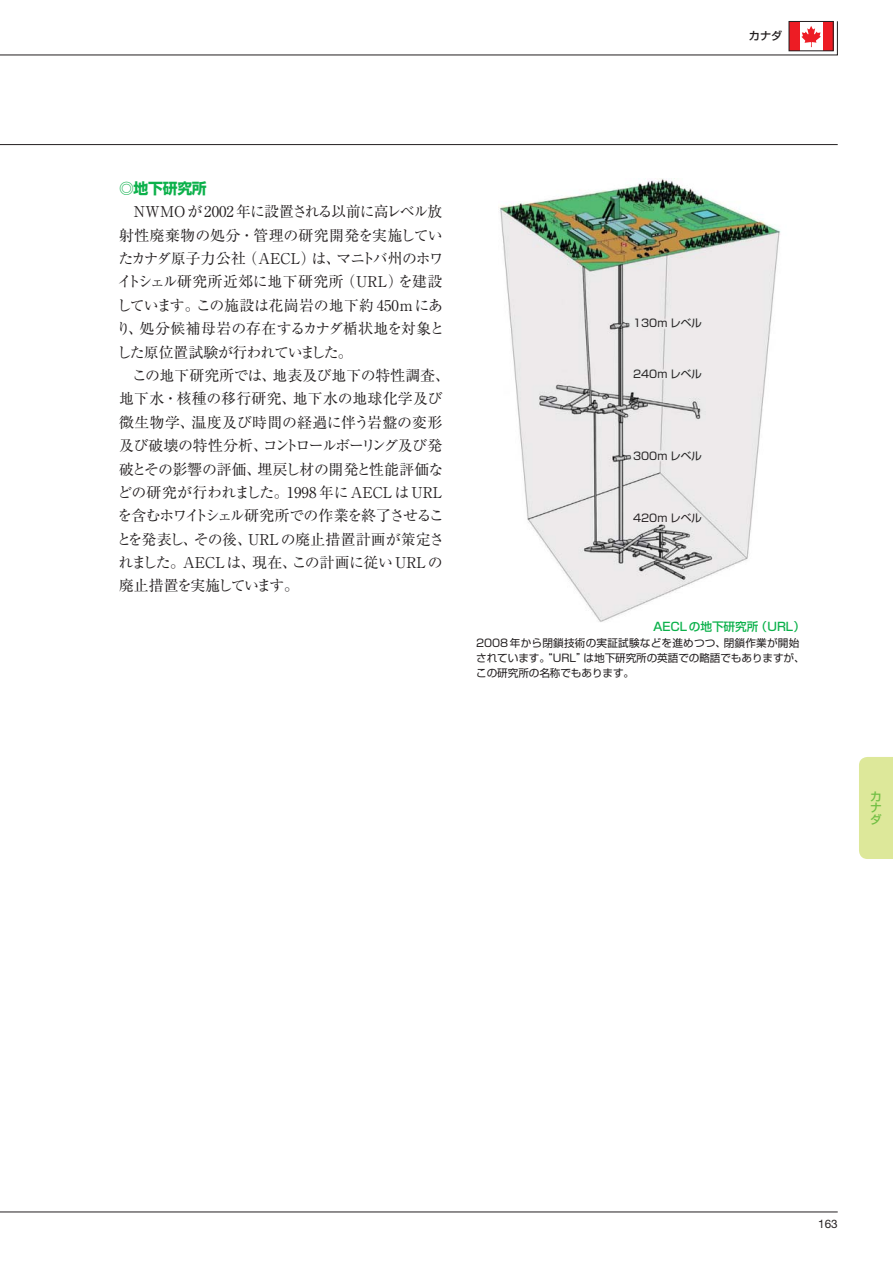
<style>
.page{position:relative;width:893px;height:1263px;background:#fff}
.page>*{position:absolute;margin:0;border:0;box-sizing:border-box;transform-origin:0 0}
.t1{font:14.85px/23.4px "Ryumin Pro Regular 90 pv RKSJ H";letter-spacing:-.005em;color:#231f20}
.t2{font:14.85px "Shin Go Pro Bold 90 pv RKSJ H";letter-spacing:-.02em;color:#0cb14b}
.t3{font:11.7px "Shin Go Pro Medium 90 pv RKSJ H";letter-spacing:-.01em;color:#0cb14b}
.t4{font:11.7px "Helvetica Neue";color:#231f20}
.t5{font:11.7px/11.7px "Shin Go Pro Medium 90 pv RKSJ V";color:#72bf44;text-align:justify}
.t6{font:11.1px "Shin Go Pro Medium 90 pv RKSJ H";color:#231f20}
.t7{font:10.65px/14.9px "Shin Go Pro Regular 90 pv RKSJ H";color:#231f20}
</style>
<div class="page">
<hr style="left:0;top:144px;width:838px;height:1px;background:#231f20">
<hr style="left:0;top:1211px;width:838px;height:1px;background:#231f20">
<svg style="left:0;top:21px;width:838px;height:35px"></svg>
<div style="left:859px;top:757px;width:33px;height:102px;background:#dde89a"></div>
<hr style="left:892px;top:757px;width:1px;height:102px;background:#dde89a">
<svg style="left:498px;top:179px;width:283px;height:443px"></svg>
<p class="t6" style="left:749px;top:32px;width:35px">カナダ</p>
<p class="t2" style="left:119px;top:183px;width:89px">◎地下研究所</p>
<p class="t1" style="left:116px;top:202px;width:330px;text-indent:18px">NWMO が 2002 年に設置される以前に高レベル放射性廃棄物の処分・管理の研究開発を実施していたカナダ原子力公社（AECL）は、マニトバ州のホワイトシェル研究所近郊に地下研究所（URL）を建設しています。この施設は花崗岩の地下約 450mにあり、処分候補母岩の存在するカナダ楯状地を対象とした原位置試験が行われていました。</p>
<p class="t1" style="left:117px;top:366px;width:335px;text-indent:16px">この地下研究所では、地表及び地下の特性調査、地下水・核種の移行研究、地下水の地球化学及び微生物学、温度及び時間の経過に伴う岩盤の変形及び破壊の特性分析、コントロールボーリング及び発破とその影響の評価、埋戻し材の開発と性能評価などの研究が行われました。1998 年にAECLはURLを含むホワイトシェル研究所での作業を終了させることを発表し、その後、URLの廃止措置計画が策定されました。AECLは、現在、この計画に従いURLの廃止措置を実施しています。</p>
<p class="t7" style="left:633px;top:368px;width:70px">240m レベル</p>
<p class="t7" style="left:633px;top:317px;width:70px">130m レベル</p>
<p class="t7" style="left:633px;top:450px;width:70px">300m レベル</p>
<p class="t7" style="left:633px;top:512px;width:70px">420m レベル</p>
<p class="t3" style="left:653px;top:622px;width:154px">AECLの地下研究所（URL）</p>
<p class="t7" style="left:476px;top:637px;width:330px">2008年から閉鎖技術の実証試験などを進めつつ、閉鎖作業が開始されています。“URL”は地下研究所の英語での略語でもありますが、この研究所の名称でもあります。</p>
<p class="t5" style="left:870px;top:792px;width:13px">カナダ</p>
<p class="t4" style="left:818px;top:1220px;width:21px">163</p>
</div>
